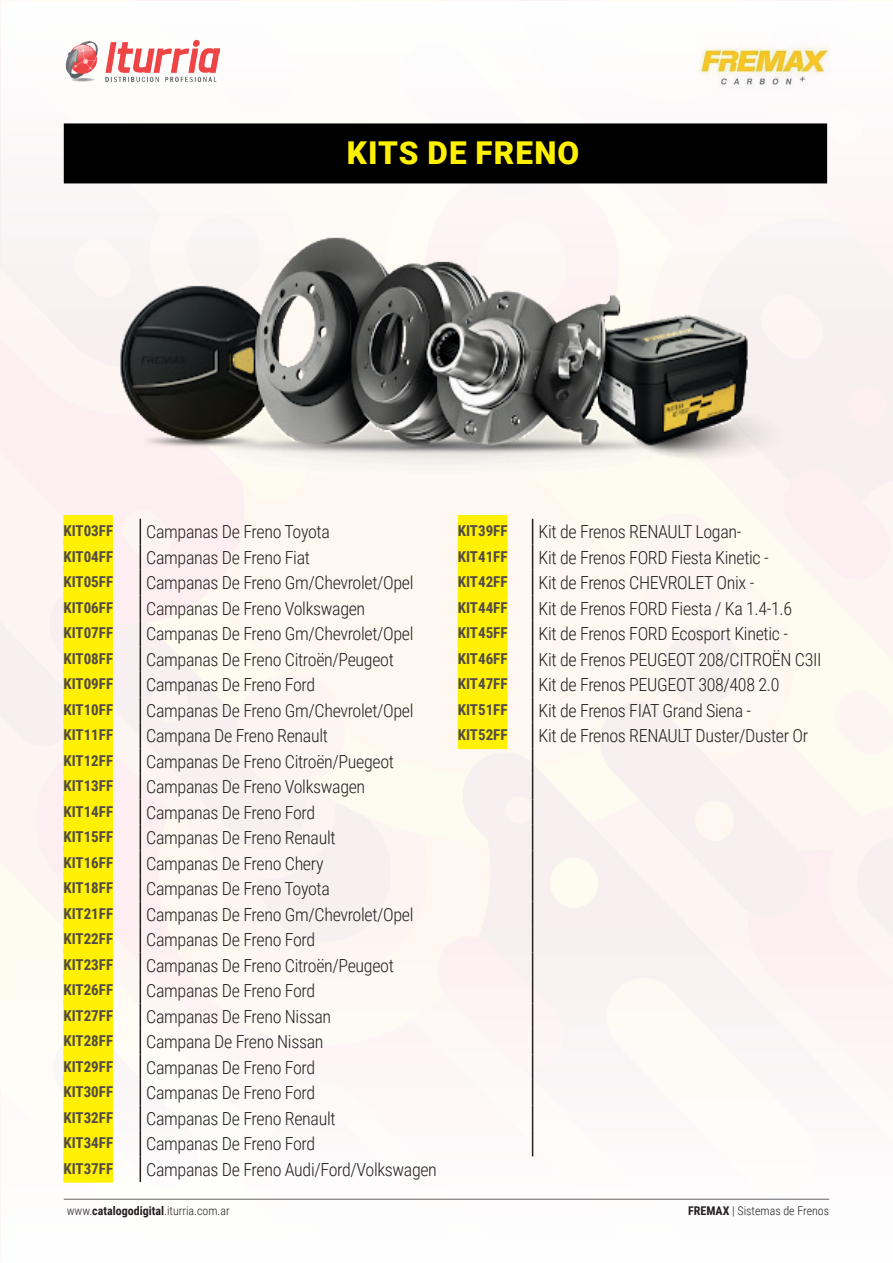
<style>
.page{position:relative;width:893px;height:1263px;background:#fff}
.page>*{position:absolute;margin:0;border:0;box-sizing:border-box;transform-origin:0 0}
.t1{font:900 31.5px "Roboto";letter-spacing:.035em;color:#fff101}
.t2{font:300 18px "Roboto Condensed";letter-spacing:-.02em;color:#231f20}
.t3{font:700 15px "Roboto Condensed";color:#524a47}
.t4{font:300 12px "Roboto Condensed";color:#231f20}
.s1{font-weight:700}
</style>
<div class="page">
<div style="left:0;top:0;width:893px;height:1262px;background:#fdf5f0"></div>
<div style="left:1px;top:915px;width:891px;height:348px;background:#fef9f7"></div>
<div style="left:1px;top:1px;width:891px;height:348px;background:#fff"></div>
<hr style="left:64px;top:1199px;width:765px;height:1px;background:#636366">
<img style="left:699px;top:44px;width:130px;height:44px">
<img style="left:65px;top:39px;width:155px;height:44px">
<div style="left:64px;top:123px;width:763px;height:60px;background:#000"></div>
<svg style="left:140px;top:519px;width:1px;height:663px"></svg>
<div style="left:63px;top:515px;width:50px;height:30px;background:#fff101"></div>
<div style="left:63px;top:540px;width:50px;height:30px;background:#fff101"></div>
<div style="left:63px;top:566px;width:50px;height:30px;background:#fff101"></div>
<div style="left:63px;top:591px;width:50px;height:30px;background:#fff101"></div>
<div style="left:63px;top:617px;width:50px;height:30px;background:#fff101"></div>
<div style="left:63px;top:642px;width:50px;height:30px;background:#fff101"></div>
<div style="left:63px;top:668px;width:50px;height:30px;background:#fff101"></div>
<div style="left:63px;top:693px;width:50px;height:30px;background:#fff101"></div>
<div style="left:63px;top:719px;width:50px;height:30px;background:#fff101"></div>
<div style="left:63px;top:744px;width:50px;height:30px;background:#fff101"></div>
<div style="left:63px;top:770px;width:50px;height:30px;background:#fff101"></div>
<div style="left:63px;top:795px;width:50px;height:30px;background:#fff101"></div>
<div style="left:63px;top:821px;width:50px;height:30px;background:#fff101"></div>
<div style="left:63px;top:846px;width:50px;height:30px;background:#fff101"></div>
<div style="left:63px;top:872px;width:50px;height:30px;background:#fff101"></div>
<div style="left:63px;top:897px;width:50px;height:30px;background:#fff101"></div>
<div style="left:63px;top:923px;width:50px;height:30px;background:#fff101"></div>
<div style="left:63px;top:948px;width:50px;height:30px;background:#fff101"></div>
<div style="left:63px;top:974px;width:50px;height:30px;background:#fff101"></div>
<div style="left:63px;top:999px;width:50px;height:30px;background:#fff101"></div>
<div style="left:63px;top:1025px;width:50px;height:30px;background:#fff101"></div>
<div style="left:63px;top:1050px;width:50px;height:30px;background:#fff101"></div>
<div style="left:63px;top:1076px;width:50px;height:30px;background:#fff101"></div>
<div style="left:63px;top:1101px;width:50px;height:30px;background:#fff101"></div>
<div style="left:63px;top:1127px;width:50px;height:30px;background:#fff101"></div>
<div style="left:63px;top:1152px;width:50px;height:30px;background:#fff101"></div>
<svg style="left:532px;top:519px;width:1px;height:637px"></svg>
<div style="left:458px;top:515px;width:50px;height:30px;background:#fff101"></div>
<div style="left:458px;top:540px;width:50px;height:30px;background:#fff101"></div>
<div style="left:458px;top:566px;width:50px;height:30px;background:#fff101"></div>
<div style="left:458px;top:591px;width:50px;height:30px;background:#fff101"></div>
<div style="left:458px;top:617px;width:50px;height:30px;background:#fff101"></div>
<div style="left:458px;top:642px;width:50px;height:30px;background:#fff101"></div>
<div style="left:458px;top:668px;width:50px;height:30px;background:#fff101"></div>
<div style="left:458px;top:693px;width:50px;height:30px;background:#fff101"></div>
<div style="left:458px;top:719px;width:50px;height:30px;background:#fff101"></div>
<img style="left:49px;top:222px;width:768px;height:272px">
<h1 class="t1" style="left:347px;top:131px;width:234px">KITS DE FRENO</h1>
<p class="t3" style="left:63px;top:520px;width:51px">KIT03FF</p>
<p class="t2" style="left:146px;top:519px;width:185px">Campanas De Freno Toyota</p>
<p class="t3" style="left:63px;top:546px;width:51px">KIT04FF</p>
<p class="t2" style="left:146px;top:545px;width:165px">Campanas De Freno Fiat</p>
<p class="t3" style="left:63px;top:571px;width:51px">KIT05FF</p>
<p class="t2" style="left:146px;top:570px;width:269px">Campanas De Freno Gm/Chevrolet/Opel</p>
<p class="t3" style="left:63px;top:597px;width:51px">KIT06FF</p>
<p class="t2" style="left:146px;top:596px;width:220px">Campanas De Freno Volkswagen</p>
<p class="t3" style="left:63px;top:622px;width:51px">KIT07FF</p>
<p class="t2" style="left:146px;top:621px;width:269px">Campanas De Freno Gm/Chevrolet/Opel</p>
<p class="t3" style="left:63px;top:648px;width:51px">KIT08FF</p>
<p class="t2" style="left:146px;top:647px;width:249px">Campanas De Freno Citroën/Peugeot</p>
<p class="t3" style="left:63px;top:673px;width:51px">KIT09FF</p>
<p class="t2" style="left:146px;top:672px;width:170px">Campanas De Freno Ford</p>
<p class="t3" style="left:63px;top:699px;width:51px">KIT10FF</p>
<p class="t2" style="left:146px;top:698px;width:269px">Campanas De Freno Gm/Chevrolet/Opel</p>
<p class="t3" style="left:63px;top:724px;width:51px">KIT11FF</p>
<p class="t2" style="left:146px;top:723px;width:183px">Campana De Freno Renault</p>
<p class="t3" style="left:63px;top:750px;width:51px">KIT12FF</p>
<p class="t2" style="left:146px;top:749px;width:249px">Campanas De Freno Citroën/Puegeot</p>
<p class="t3" style="left:63px;top:775px;width:51px">KIT13FF</p>
<p class="t2" style="left:146px;top:774px;width:220px">Campanas De Freno Volkswagen</p>
<p class="t3" style="left:63px;top:801px;width:51px">KIT14FF</p>
<p class="t2" style="left:146px;top:800px;width:170px">Campanas De Freno Ford</p>
<p class="t3" style="left:63px;top:826px;width:51px">KIT15FF</p>
<p class="t2" style="left:146px;top:825px;width:191px">Campanas De Freno Renault</p>
<p class="t3" style="left:63px;top:852px;width:51px">KIT16FF</p>
<p class="t2" style="left:146px;top:851px;width:179px">Campanas De Freno Chery</p>
<p class="t3" style="left:63px;top:877px;width:51px">KIT18FF</p>
<p class="t2" style="left:146px;top:876px;width:185px">Campanas De Freno Toyota</p>
<p class="t3" style="left:63px;top:903px;width:51px">KIT21FF</p>
<p class="t2" style="left:146px;top:902px;width:269px">Campanas De Freno Gm/Chevrolet/Opel</p>
<p class="t3" style="left:63px;top:928px;width:51px">KIT22FF</p>
<p class="t2" style="left:146px;top:927px;width:170px">Campanas De Freno Ford</p>
<p class="t3" style="left:63px;top:954px;width:51px">KIT23FF</p>
<p class="t2" style="left:146px;top:953px;width:249px">Campanas De Freno Citroën/Peugeot</p>
<p class="t3" style="left:63px;top:979px;width:51px">KIT26FF</p>
<p class="t2" style="left:146px;top:978px;width:170px">Campanas De Freno Ford</p>
<p class="t3" style="left:63px;top:1005px;width:51px">KIT27FF</p>
<p class="t2" style="left:146px;top:1004px;width:186px">Campanas De Freno Nissan</p>
<p class="t3" style="left:63px;top:1030px;width:51px">KIT28FF</p>
<p class="t2" style="left:146px;top:1029px;width:179px">Campana De Freno Nissan</p>
<p class="t3" style="left:63px;top:1056px;width:51px">KIT29FF</p>
<p class="t2" style="left:146px;top:1055px;width:170px">Campanas De Freno Ford</p>
<p class="t3" style="left:63px;top:1081px;width:51px">KIT30FF</p>
<p class="t2" style="left:146px;top:1080px;width:170px">Campanas De Freno Ford</p>
<p class="t3" style="left:63px;top:1107px;width:51px">KIT32FF</p>
<p class="t2" style="left:146px;top:1106px;width:191px">Campanas De Freno Renault</p>
<p class="t3" style="left:63px;top:1132px;width:51px">KIT34FF</p>
<p class="t2" style="left:146px;top:1131px;width:170px">Campanas De Freno Ford</p>
<p class="t3" style="left:63px;top:1158px;width:51px">KIT37FF</p>
<p class="t2" style="left:146px;top:1157px;width:292px">Campanas De Freno Audi/Ford/Volkswagen</p>
<p class="t3" style="left:458px;top:520px;width:51px">KIT39FF</p>
<p class="t2" style="left:539px;top:519px;width:204px">Kit de Frenos RENAULT Logan-</p>
<p class="t3" style="left:458px;top:546px;width:51px">KIT41FF</p>
<p class="t2" style="left:539px;top:545px;width:232px">Kit de Frenos FORD Fiesta Kinetic -</p>
<p class="t3" style="left:458px;top:571px;width:51px">KIT42FF</p>
<p class="t2" style="left:539px;top:570px;width:217px">Kit de Frenos CHEVROLET Onix -</p>
<p class="t3" style="left:458px;top:597px;width:51px">KIT44FF</p>
<p class="t2" style="left:539px;top:596px;width:255px">Kit de Frenos FORD Fiesta / Ka 1.4-1.6</p>
<p class="t3" style="left:458px;top:622px;width:51px">KIT45FF</p>
<p class="t2" style="left:539px;top:621px;width:251px">Kit de Frenos FORD Ecosport Kinetic -</p>
<p class="t3" style="left:458px;top:648px;width:51px">KIT46FF</p>
<p class="t2" style="left:539px;top:647px;width:284px">Kit de Frenos PEUGEOT 208/CITROËN C3II</p>
<p class="t3" style="left:458px;top:673px;width:51px">KIT47FF</p>
<p class="t2" style="left:539px;top:672px;width:242px">Kit de Frenos PEUGEOT 308/408 2.0</p>
<p class="t3" style="left:458px;top:699px;width:51px">KIT51FF</p>
<p class="t2" style="left:539px;top:698px;width:214px">Kit de Frenos FIAT Grand Siena -</p>
<p class="t3" style="left:458px;top:724px;width:51px">KIT52FF</p>
<p class="t2" style="left:539px;top:723px;width:271px">Kit de Frenos RENAULT Duster/Duster Or</p>
<p class="t4" style="left:67px;top:1202px;width:165px">www.<span class="s1">catalogodigital</span>.iturria.com.ar</p>
<p class="t4" style="left:688px;top:1202px;width:143px"><span class="s1">FREMAX</span> | Sistemas de Frenos</p>
</div>
